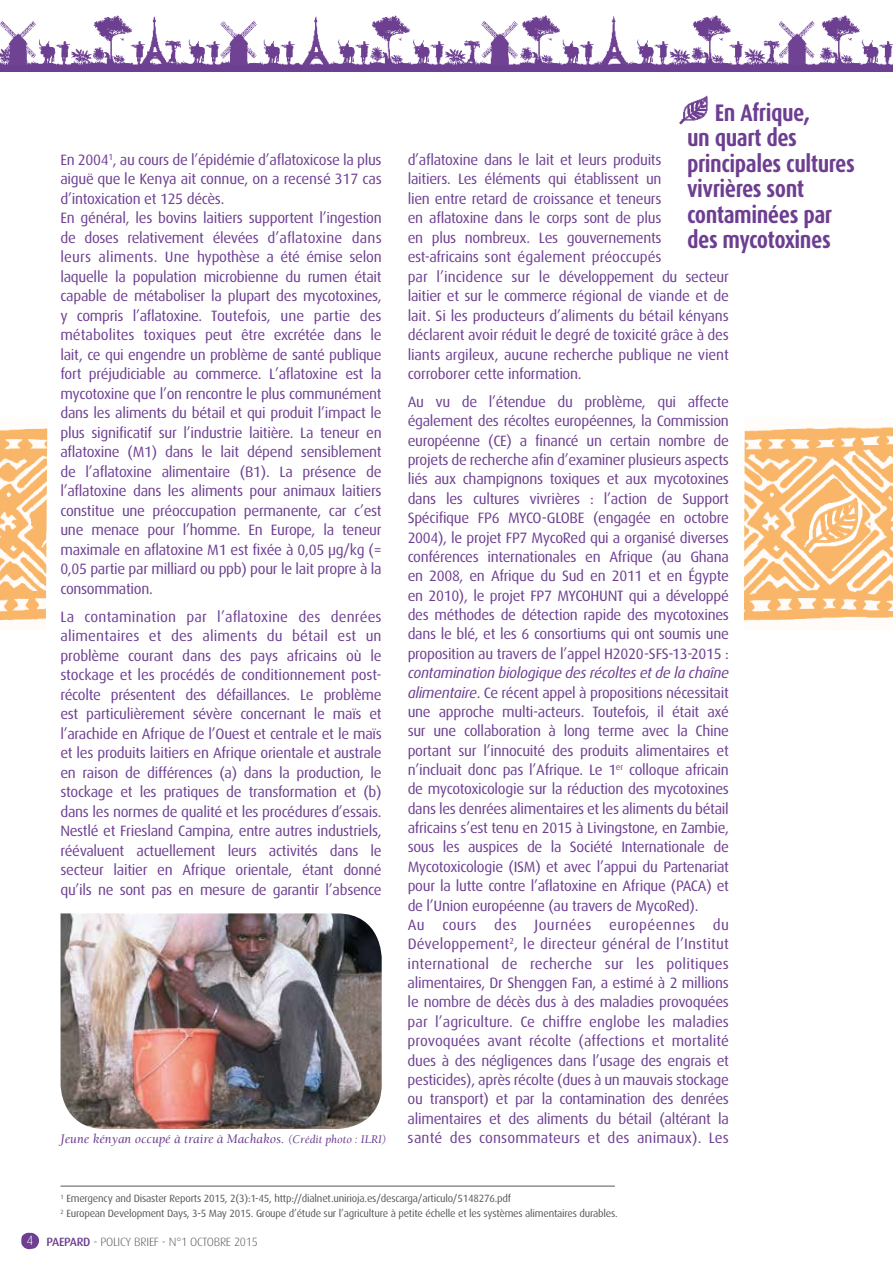
<style>
.page{position:relative;width:893px;height:1263px;background:#fff}
.page>*{position:absolute;margin:0;border:0;box-sizing:border-box;transform-origin:0 0}
.t1{font:700 24px/25.5px "Dax Condensed";letter-spacing:-.02em;color:#6d3e91}
.t2{font:15px/19.5px "Dax OT";letter-spacing:-.02em;color:#6d3e91}
.t3{font:italic 13.5px "Berkeley";color:#6d3e91}
.t4{font:300 12px "Dax OT";letter-spacing:-.02em;color:#575756}
.t5{font:10.5px/14.7px "Dax OT";letter-spacing:-.02em;color:#575756}
.s1{font-size:12px}
.s2{font-style:italic}
.s3{font-size:13.5px;color:#fff}
.s4{font-weight:500;color:#6d3e91}
</style>
<div class="page">
<svg style="left:21px;top:1232px;width:18px;height:17px"></svg>
<img style="left:0;top:15px;width:893px;height:56px">
<hr style="left:61px;top:1186px;width:554px;height:1px;background:#575756">
<img style="left:0;top:428px;width:47px;height:193px">
<img style="left:744px;top:427px;width:149px;height:194px">
<img style="left:61px;top:913px;width:321px;height:216px">
<img style="left:679px;top:95px;width:30px;height:30px">
<p class="t2" style="left:60px;top:150px;width:323px">En 2004<sup>1</sup>, au cours de l’épidémie d’aflatoxicose la plus aiguë que le Kenya ait connue, on a recensé 317 cas d’intoxication et 125 décès.<br>En général, les bovins laitiers supportent l’ingestion de doses relativement élevées d’aflatoxine dans leurs aliments. Une hypothèse a été émise selon laquelle la population microbienne du rumen était capable de métaboliser la plupart des mycotoxines, y compris l’aflatoxine. Toutefois, une partie des métabolites toxiques peut être excrétée dans le lait, ce qui engendre un problème de santé publique fort préjudiciable au commerce. L’aflatoxine est la mycotoxine que l’on rencontre le plus communément dans les aliments du bétail et qui produit l’impact le plus significatif sur l’industrie laitière. La teneur en aflatoxine (M1) dans le lait dépend sensiblement de l’aflatoxine alimentaire (B1). La présence de l’aflatoxine dans les aliments pour animaux laitiers constitue une préoccupation permanente, car c’est une menace pour l’homme. En Europe, la teneur maximale en aflatoxine M1 est fixée à 0,05 µg/kg (= 0,05 partie par milliard ou ppb) pour le lait propre à la consommation.</p>
<p class="t2" style="left:60px;top:607px;width:323px;text-align:justify">La contamination par l’aflatoxine des denrées alimentaires et des aliments du bétail est un problème courant dans des pays africains où le stockage et les procédés de conditionnement post&shy;récolte présentent des défaillances. Le problème est particulièrement sévère concernant le maïs et l’arachide en Afrique de l’Ouest et centrale et le maïs et les produits laitiers en Afrique orientale et australe en raison de différences (a) dans la production, le stockage et les pratiques de transformation et (b) dans les normes de qualité et les procédures d’essais.<br>Nestlé et Friesland Campina, entre autres industriels, réévaluent actuellement leurs activités dans le secteur laitier en Afrique orientale, étant donné qu’ils ne sont pas en mesure de garantir l’absence</p>
<p class="t3" style="left:61px;top:1132px;width:327px">Jeune kényan occupé à traire à Machakos. <span class="s1">(Crédit photo : ILRI)</span></p>
<h1 class="t1" style="left:687px;top:100px;width:169px;text-indent:28px">En Afrique,<br>un quart des principales cultures vivrières sont contaminées par des mycotoxines</h1>
<p class="t2" style="left:408px;top:150px;width:323px">d’aflatoxine dans le lait et leurs produits<br>laitiers. Les éléments qui établissent un<br>lien entre retard de croissance et teneurs<br>en aflatoxine dans le corps sont de plus<br>en plus nombreux. Les gouvernements est-africains sont également préoccupés<br>par l’incidence sur le développement du secteur laitier et sur le commerce régional de viande et de lait. Si les producteurs d’aliments du bétail kényans déclarent avoir réduit le degré de toxicité grâce à des liants argileux, aucune recherche publique ne vient corroborer cette information.</p>
<p class="t2" style="left:408px;top:392px;width:323px;text-align:justify">Au vu de l’étendue du problème, qui affecte également des récoltes européennes, la Commission européenne (CE) a financé un certain nombre de projets de recherche afin d’examiner plusieurs aspects liés aux champignons toxiques et aux mycotoxines dans les cultures vivrières : l’action de Support Spécifique FP6 MYCO-GLOBE (engagée en octobre 2004), le projet FP7 MycoRed qui a organisé diverses conférences internationales en Afrique (au Ghana en 2008, en Afrique du Sud en 2011 et en Égypte en 2010), le projet FP7 MYCOHUNT qui a développé des méthodes de détection rapide des mycotoxines dans le blé, et les 6 consortiums qui ont soumis une proposition au travers de l’appel H2020-SFS-13-2015 :</p>
<p class="t2" style="left:408px;top:663px;width:323px"><span class="s2">contamination biologique des récoltes et de la chaîne alimentaire</span>. Ce récent appel à propositions nécessitait une approche multi-acteurs. Toutefois, il était axé sur une collaboration à long terme avec la Chine portant sur l’innocuité des produits alimentaires et n’incluait donc pas l’Afrique. Le 1<sup>er</sup> colloque africain de mycotoxicologie sur la réduction des mycotoxines dans les denrées alimentaires et les aliments du bétail africains s’est tenu en 2015 à Livingstone, en Zambie, sous les auspices de la Société Internationale de Mycotoxicologie (ISM) et avec l’appui du Partenariat pour la lutte contre l’aflatoxine en Afrique (PACA) et de l’Union européenne (au travers de MycoRed).<br>Au cours des Journées européennes du Développement<sup>2</sup>, le directeur général de l’Institut international de recherche sur les politiques alimentaires, Dr Shenggen Fan, a estimé à 2 millions le nombre de décès dus à des maladies provoquées par l’agriculture. Ce chiffre englobe les maladies provoquées avant récolte (affections et mortalité dues à des négligences dans l’usage des engrais et pesticides), après récolte (dues à un mauvais stockage ou transport) et par la contamination des denrées alimentaires et des aliments du bétail (altérant la santé des consommateurs et des animaux). Les</p>
<p class="t5" style="left:61px;top:1191px;width:559px"><sup>1</sup> Emergency and Disaster Reports 2015, 2(3):1-45, http://dialnet.unirioja.es/descarga/articulo/5148276.pdf<br><sup>2</sup> European Development Days, 3-5 May 2015. Groupe d’étude sur l’agriculture à petite échelle et les systèmes alimentaires durables.</p>
<p class="t4" style="left:27px;top:1235px;width:233px"><span class="s3">4</span> <span class="s4">PAEPARD</span> - POLICY BRIEF - N°1 OCTOBRE 2015</p>
</div>
